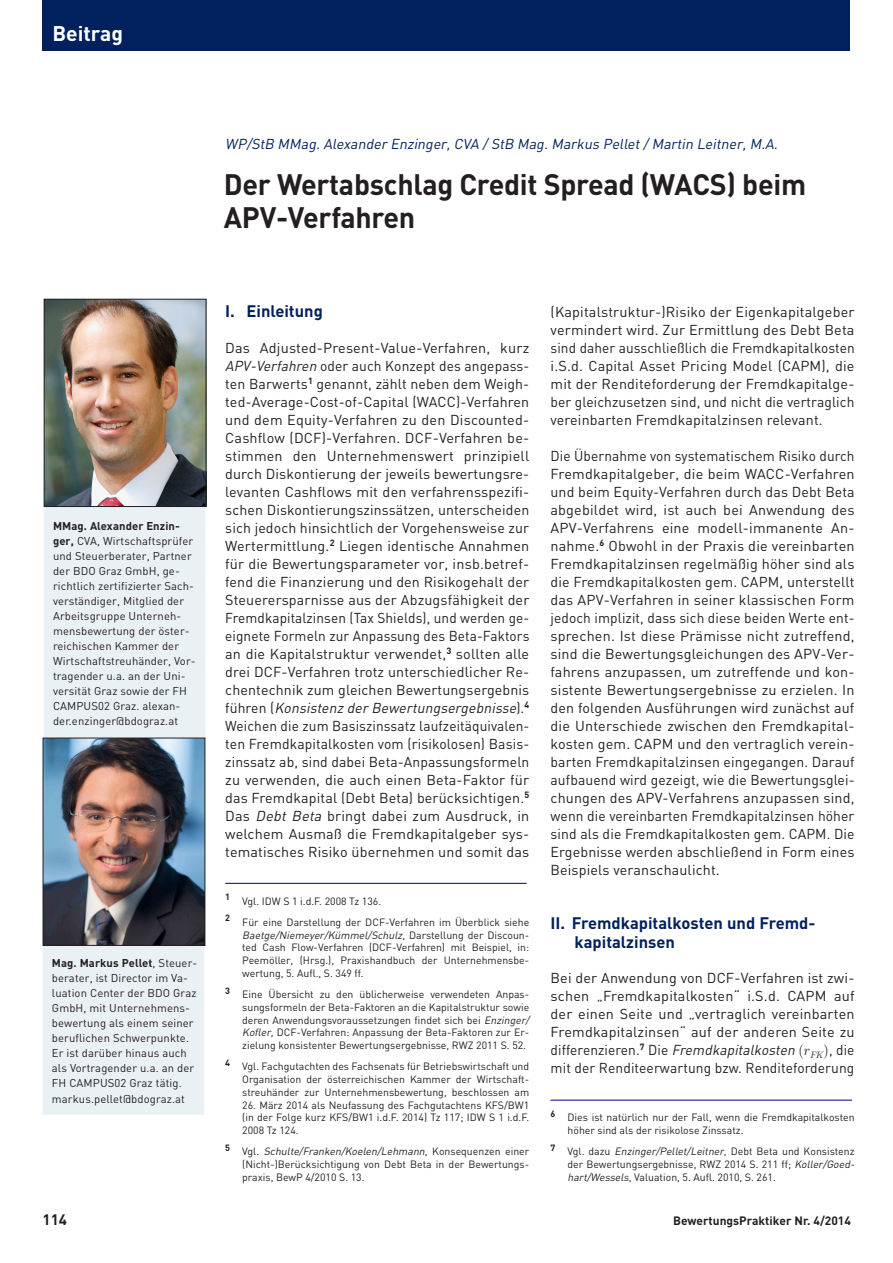
<style>
.page{position:relative;width:893px;height:1263px;background:#fff}
.page>*{position:absolute;margin:0;border:0;box-sizing:border-box;transform-origin:0 0}
.BEITRÄGE_Headline{font:700 29.25px/33px "DIN";letter-spacing:-.01em;color:#231f20}
.t1{font:700 21px "DIN";color:#fff}
.BEITRÄGE_ZÜ_LV1_nich{font:700 16.5px/19.5px "DIN";color:#00215d}
.BEITRÄGE_ZÜ_LV1{font:700 15px "DIN";color:#231f20}
.BEITRÄGE_Fliesstext{font:14.25px/18px "DIN";letter-spacing:.01em;color:#231f20;text-align:justify}
.BEITRÄGE_Fliesstext-2{font:14.25px/18px "DIN";letter-spacing:.01em;color:#231f20;text-align:justify;scale:.96 1}
.BEITRÄGE_Fliesstext-3{font:italic 14.25px "DIN";color:#00215d}
.BEITRÄGE_ZÜ_LV1-2{font:700 12px "DIN";color:#231f20}
.Autorenprofil{font:11.25px/15px "DIN";letter-spacing:.01em;color:#231f20}
.Fußnotentext_neu{font:10.5px/12.8px "DIN";color:#231f20;text-align:justify}
.s1{font-weight:700}
.s2{font-style:italic}
.s3{font-family:"Uni Math"}
</style>
<div class="page">
<div style="left:43px;top:0;width:807px;height:51px;background:#00215d"></div>
<hr style="left:225px;top:883px;width:302px;height:1px;background:#000080">
<hr style="left:550px;top:1100px;width:302px;height:1px;background:#000080">
<div style="left:44px;top:507px;width:161px;height:230px;background:#eaf1f5"></div>
<div style="left:44px;top:507px;width:161px;height:231px;border:1px solid #eaf1f5"></div>
<div style="left:43px;top:946px;width:161px;height:168px;background:#eaf1f5"></div>
<img style="left:46px;top:301px;width:158px;height:204px">
<div style="left:44px;top:299px;width:162px;height:208px;border:1px solid #231f20"></div>
<img style="left:45px;top:740px;width:158px;height:204px">
<div style="left:43px;top:738px;width:162px;height:208px;border:1px solid #231f20"></div>
<h2 class="t1" style="left:52px;top:20px;width:72px">Beitrag</h2>
<p class="BEITRÄGE_Fliesstext-3" style="left:225px;top:134px;width:557px">WP/StB MMag.Alexander Enzinger,CVA /StB Mag.Markus Pellet/Martin Leitner,M.A.</p>
<p class="BEITRÄGE_Headline" style="left:224px;top:167px;width:584px">Der Wertabschlag Credit Spread (WACS) beim<br>APV-Verfahren</p>
<p class="Autorenprofil" style="left:53px;top:518px;width:144px"><span class="s1">MMag. Alexander Enzin&shy;ger,</span> CVA, Wirtschaftsprüfer und Steuerberater, Partner der BDO Graz GmbH, ge&shy;richtlich zertifizierter Sach&shy;verständiger, Mitglied der<br>Arbeitsgruppe Unterneh&shy;mensbewertung der öster&shy;reichischen Kammer der<br>Wirtschaftstreuhänder, Vor&shy;tragender u.a. an der Uni&shy;versität Graz sowie der FH<br>CAMPUS02 Graz. alexan&shy;der.enzinger@bdograz.at</p>
<p class="Autorenprofil" style="left:52px;top:956px;width:147px"><span class="s1">Mag. Markus Pellet</span>, Steuer&shy;berater, ist Director im Va&shy;luation Center der BDO Graz<br>GmbH, mit Unternehmens&shy;bewertung als einem seiner beruflichen Schwerpunkte.<br>Er ist darüber hinaus auch als Vortragender u.a. an der<br>FH CAMPUS02 Graz tätig. markus.pellet@bdograz.at</p>
<p class="BEITRÄGE_ZÜ_LV1_nich" style="left:225px;top:300px;width:99px">I. Einleitung</p>
<p class="BEITRÄGE_Fliesstext" style="left:225px;top:338px;width:306px">Das Adjusted-Present-Value-Verfahren, kurz <span class="s2">APV-Verfahren</span> oder auch Konzept des angepass&shy;ten Barwerts<sup>1</sup> genannt, zählt neben dem Weigh&shy;ted-Average-Cost-of-Capital (WACC)-Verfahren und dem Equity-Verfahren zu den Discounted-Cashflow (DCF)-Verfahren. DCF-Verfahren be&shy;stimmen den Unternehmenswert prinzipiell durch Diskontierung der jeweils bewertungsre&shy;levanten Cashflows mit den verfahrensspezifi&shy;schen Diskontierungszinssätzen, unterscheiden sich jedoch hinsichtlich der Vorgehensweise zur Wertermittlung.<sup>2</sup> Liegen identische Annahmen für die Bewertungsparameter vor, insb.betref&shy;fend die Finanzierung und den Risikogehalt der Steuerersparnisse aus der Abzugsfähigkeit der Fremdkapitalzinsen (Tax Shields), und werden ge&shy;eignete Formeln zur Anpassung des Beta-Faktors an die Kapitalstruktur verwendet,<sup>3</sup> sollten alle drei DCF-Verfahren trotz unterschiedlicher Re&shy;chentechnik zum gleichen Bewertungsergebnis f ü h re n ( <span class="s2">Konsistenz derBewertungsergebnisse</span>) . <sup>4<br></sup>Weichen die zum Basiszinssatz laufzeitäquivalen&shy;ten Fremdkapitalkosten vom (risikolosen) Basis&shy;zinssatz ab, sind dabei Beta-Anpassungsformeln zu verwenden, die auch einen Beta-Faktor für das Fremdkapital (Debt Beta) berücksichtigen.<sup>5<br></sup>Das <span class="s2">Debt Beta</span> bringt dabei zum Ausdruck, in welchem Ausmaß die Fremdkapitalgeber sys&shy;tematisches Risiko übernehmen und somit das</p>
<p class="Fußnotentext_neu" style="left:225px;top:894px;width:157px"><sup>1</sup> Vgl. IDW S 1 i.d.F. 2008 Tz 136.</p>
<p class="Fußnotentext_neu" style="left:242px;top:915px;width:289px;text-indent:-17px"><sup>2</sup> Für eine Darstellung der DCF-Verfahren im Überblick siehe <span class="s2">Baetge/Niemeyer/Kümmel/Schulz</span>, D a rst e l l u n g d e r D i s c o u n - ted Cash Flow-Verfahren (DCF-Verfahren) mit Beispiel, in:<br>Peemöller, (Hrsg.), Praxishandbuch der Unternehmensbe&shy;wertung, 5. Aufl., S. 349 ff.</p>
<p class="Fußnotentext_neu" style="left:242px;top:988px;width:291px;text-align:left;text-indent:-17px"><sup>3</sup> Eine Übersicht zu den üblicherweise verwendeten Anpas&shy;sungsformeln der Beta-Faktoren an die Kapitalstruktur sowie deren Anwendungsvoraussetzungen findet sich bei <span class="s2">Enzinger/ Kofler,</span>DCF-Verfahren: Anpassung der Beta-Faktoren zur Er&shy;zielung konsistenter Bewertungsergebnisse, RWZ 2011 S. 52.</p>
<p class="Fußnotentext_neu" style="left:242px;top:1060px;width:289px;text-indent:-17px"><sup>4</sup> Vgl. Fachgutachten des Fachsenats für Betriebswirtschaft und Organisation der österreichischen Kammer der Wirtschaft&shy;streuhänder zur Unternehmensbewertung, beschlossen am</p>
<p class="Fußnotentext_neu" style="left:242px;top:1098px;width:289px">26. März 2014 als Neufassung des Fachgutachtens KFS/BW1 (in der Folge kurz KFS/BW1 i.d.F. 2014) Tz 117; IDW S 1 i.d.F.<br>2008 Tz 124.</p>
<p class="Fußnotentext_neu" style="left:242px;top:1145px;width:289px;text-indent:-17px"><sup>5</sup> Vg l . <span class="s2">Schulte/Franken/Koelen/Lehmann</span>, Ko n s e q u e n z e n e i n e r (Nicht-)Berücksichtigung von Debt Beta in der Bewertungs&shy;praxis, BewP 4/2010 S. 13.</p>
<p class="BEITRÄGE_Fliesstext" style="left:550px;top:302px;width:306px">(Kapitalstruktur-)Risiko der Eigenkapitalgeber vermindert wird. Zur Ermittlung des Debt Beta sind daher ausschließlich die Fremdkapitalkosten i.S.d. Capital Asset Pricing Model (CAPM), die mit der Renditeforderung der Fremdkapitalge&shy;ber gleichzusetzen sind, und nicht die vertraglich vereinbarten Fremdkapitalzinsen relevant.</p>
<p class="BEITRÄGE_Fliesstext-2" style="left:550px;top:446px;width:318px">Die Übernahme von systematischem Risiko durch Fremdkapitalgeber, die beim WACC-Verfahren und beim Equity-Verfahren durch das Debt Beta abgebildet wird, ist auch bei Anwendung des APV-Verfahrens eine modell-immanente An&shy;nahme.<sup>6</sup> Obwohl in der Praxis die vereinbarten Fremdkapitalzinsen regelmäßig höher sind als die Fremdkapitalkosten gem. CAPM, unterstellt das APV-Verfahren in seiner klassischen Form jedoch implizit, dass sich diese beiden Werte ent&shy;sprechen. Ist diese Prämisse nicht zutreffend, sind die Bewertungsgleichungen des APV-Ver&shy;fahrens anzupassen, um zutreffende und kon&shy;sistente Bewertungsergebnisse zu erzielen. In den folgenden Ausführungen wird zunächst auf die Unterschiede zwischen den Fremdkapital&shy;kosten gem. CAPM und den vertraglich verein&shy;barten Fremdkapitalzinsen eingegangen. Darauf aufbauend wird gezeigt, wie die Bewertungsglei&shy;chungen des APV-Verfahrens anzupassen sind, wenn die vereinbarten Fremdkapitalzinsen höher sind als die Fremdkapitalkosten gem. CAPM. Die Ergebnisse werden abschließend in Form eines Beispiels veranschaulicht.</p>
<p class="BEITRÄGE_ZÜ_LV1_nich" style="left:574px;top:912px;width:241px;text-indent:-24px">II. Fremdkapitalkosten und Fremd&shy;kapitalzinsen</p>
<p class="BEITRÄGE_Fliesstext" style="left:550px;top:968px;width:306px">Bei der Anwendung von DCF-Verfahren ist zwi&shy;schen „Fremdkapitalkosten“ i.S.d. CAPM auf der einen Seite und „vertraglich vereinbarten Fremdkapitalzinsen“ auf der anderen Seite zu differenzieren.<sup>7</sup> Die <span class="s2">Fremdkapitalkosten</span><span class="s3">(r</span><sub>FK</sub><span class="s3">)</span>, die mit der Renditeerwartung bzw. Renditeforderung</p>
<p class="Fußnotentext_neu" style="left:567px;top:1111px;width:289px;text-indent:-17px"><sup>6</sup> Dies ist natürlich nur der Fall, wenn die Fremdkapitalkosten höher sind als der risikolose Zinssatz.</p>
<p class="Fußnotentext_neu" style="left:567px;top:1145px;width:291px;text-align:left;text-indent:-17px"><sup>7</sup> Vgl. dazu <span class="s2">Enzinger/Pellet/Leitner</span>, Debt Beta und Konsistenz der Bewertungsergebnisse, RWZ 2014 S. 211 ff; <span class="s2">Koller/Goed&shy;hart/Wessels</span>, Valuation, 5. Aufl. 2010, S. 261.</p>
<p class="BEITRÄGE_ZÜ_LV1" style="left:43px;top:1209px;width:26px">114</p>
<p class="BEITRÄGE_ZÜ_LV1-2" style="left:673px;top:1212px;width:179px">BewertungsPraktiker Nr. 4/2014</p>
</div>
